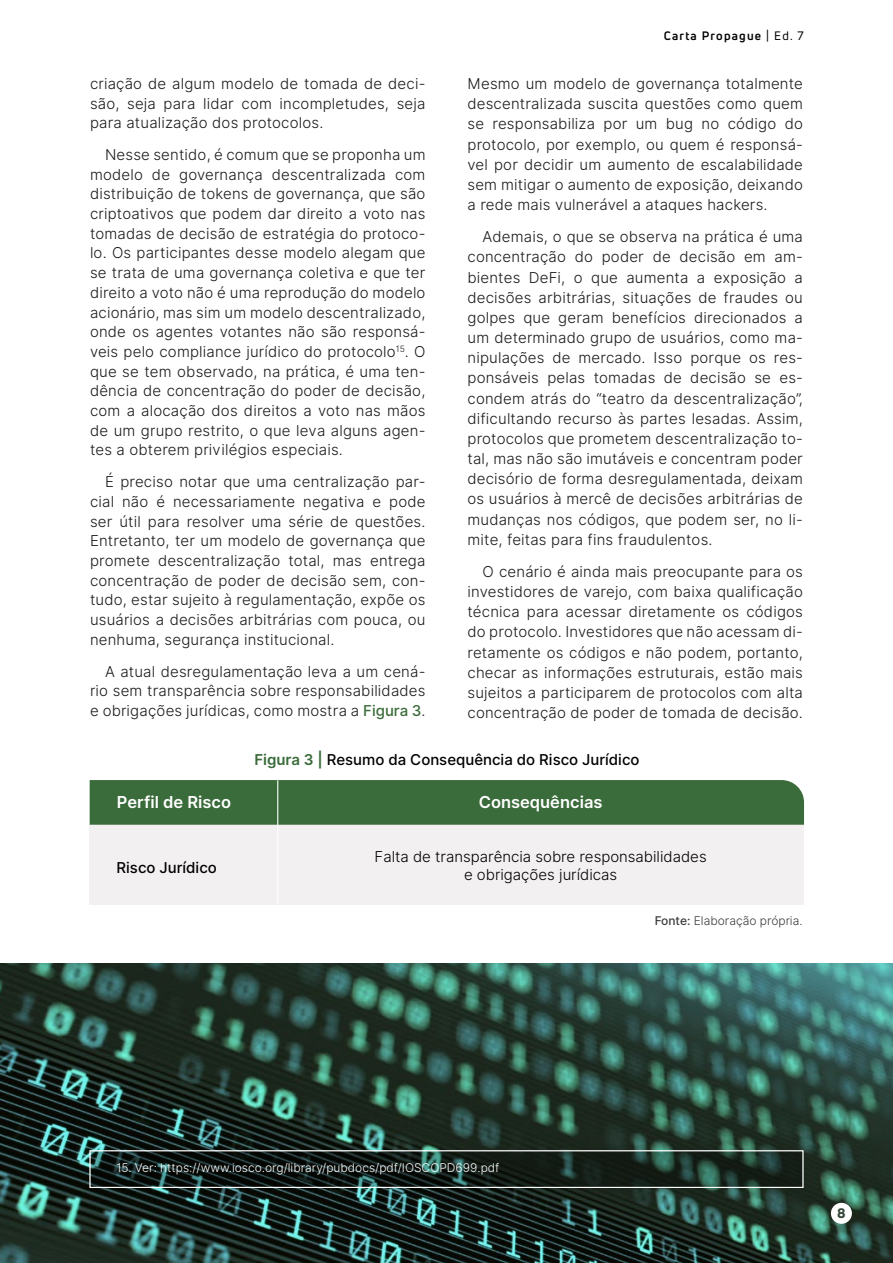
<style>
.page{position:relative;width:893px;height:1263px;background:#fff}
.page>*{position:absolute;margin:0;border:0;box-sizing:border-box;transform-origin:0 0}
.Heading_1{font:600 16.5px "Inter";color:#fff}
.t1{font:15px/20.1px "Inter Light BETA";letter-spacing:.01em;color:#1a1a1a;text-align:justify}
.Heading_1-2{font:15px/18px "Inter Light BETA";color:#000;text-align:center}
.Heading_1-3{font:500 15px "Inter";color:#000}
.t2{font:800 13.5px "Uni Neue";color:#38493c}
.t3{font:12px "Inter Light BETA";color:#fff}
.t4{font:12px "Inter Light BETA";color:#3a3b3b}
.t5{font:700 12px "Uni Neue";letter-spacing:.1em;color:#000}
.s1{font-weight:400}
.s2{font-family:"Inter";font-weight:500;color:#3a6b3a}
.s3{font-weight:600;color:#3a6b3a}
.s4{font-family:"Inter";font-weight:500}
</style>
<div class="page">
<img style="left:0;top:963px;width:893px;height:300px">
<svg style="left:91px;top:1152px;width:710px;height:34px;background:#15231e"></svg>
<div style="left:90px;top:825px;width:714px;height:80px;background:#f3f0f1"></div>
<div style="left:90px;top:780px;width:714px;height:45px;background:#3a6b3a"></div>
<hr style="left:277px;top:781px;width:1px;height:123px;background:#fff">
<div style="left:89px;top:1150px;width:714px;height:38px;border:1px solid #fff"></div>
<div style="left:831px;top:1203px;width:21px;height:21px;background:#fff;border-radius:50%"></div>
<p class="t5" style="left:664px;top:28px;width:141px">Carta Propague <span class="s1">| Ed. 7</span></p>
<p class="t1" style="left:90px;top:74px;width:337px;line-height:19.6px">criação de algum modelo de tomada de deci&shy;são, seja para lidar com incompletudes, seja para atualização dos protocolos.</p>
<p class="t1" style="left:90px;top:145px;width:337px;line-height:19.6px;text-indent:15px">Nesse sentido, é comum que se proponha um modelo de governança descentralizada com distribuição de tokens de governança, que são criptoativos que podem dar direito a voto nas tomadas de decisão de estratégia do protoco&shy;lo. Os participantes desse modelo alegam que se trata de uma governança coletiva e que ter direito a voto não é uma reprodução do modelo acionário, mas sim um modelo descentralizado, onde os agentes votantes não são responsá&shy;veis pelo compliance jurídico do protocolo<sup>15</sup>. O que se tem observado, na prática, é uma ten&shy;dência de concentração do poder de decisão, com a alocação dos direitos a voto nas mãos de um grupo restrito, o que leva alguns agen&shy;tes a obterem privilégios especiais.</p>
<p class="t1" style="left:90px;top:472px;width:337px;line-height:19.6px;text-indent:15px">É preciso notar que uma centralização par&shy;cial não é necessariamente negativa e pode ser útil para resolver uma série de questões.<br>Entretanto, ter um modelo de governança que promete descentralização total, mas entrega concentração de poder de decisão sem, con&shy;tudo, estar sujeito à regulamentação, expõe os usuários a decisões arbitrárias com pouca, ou nenhuma, segurança institucional.</p>
<p class="t1" style="left:90px;top:661px;width:337px;line-height:19.6px;text-indent:15px">A atual desregulamentação leva a um cená&shy;rio sem transparência sobre responsabilidades e obrigações jurídicas, como mostra a <span class="s2">Figura 3</span>.</p>
<p class="t1" style="left:467px;top:74px;width:337px">Mesmo um modelo de governança totalmente descentralizada suscita questões como quem se responsabiliza por um bug no código do protocolo, por exemplo, ou quem é responsá&shy;vel por decidir um aumento de escalabilidade sem mitigar o aumento de exposição, deixando a rede mais vulnerável a ataques hackers.</p>
<p class="t1" style="left:467px;top:227px;width:337px;text-indent:15px">Ademais, o que se observa na prática é uma concentração do poder de decisão em am&shy;bientes DeFi, o que aumenta a exposição a decisões arbitrárias, situações de fraudes ou golpes que geram benefícios direcionados a um determinado grupo de usuários, como ma&shy;nipulações de mercado. Isso porque os res&shy;ponsáveis pelas tomadas de decisão se es&shy;condem atrás do “teatro da descentralização”, dificultando recurso às partes lesadas. Assim, protocolos que prometem descentralização to&shy;tal, mas não são imutáveis e concentram poder decisório de forma desregulamentada, deixam os usuários à mercê de decisões arbitrárias de mudanças nos códigos, que podem ser, no li&shy;mite, feitas para fins fraudulentos.</p>
<p class="t1" style="left:467px;top:562px;width:337px;text-indent:15px">O cenário é ainda mais preocupante para os investidores de varejo, com baixa qualificação técnica para acessar diretamente os códigos do protocolo. Investidores que não acessam di&shy;retamente os códigos e não podem, portanto, checar as informações estruturais, estão mais sujeitos a participarem de protocolos com alta concentração de poder de tomada de decisão.</p>
<p class="Heading_1-3" style="left:254px;top:748px;width:387px"><span class="s3">Figura 3 |</span> Resumo da Consequência do Risco Jurídico</p>
<p class="Heading_1" style="left:117px;top:790px;width:116px">Perfil de Risco</p>
<p class="Heading_1" style="left:479px;top:790px;width:125px">Consequências</p>
<p class="Heading_1-3" style="left:117px;top:856px;width:102px">Risco Jurídico</p>
<p class="Heading_1-2" style="left:375px;top:848px;width:334px">Falta de transparência sobre responsabilidades e obrigações jurídicas</p>
<p class="t4" style="left:655px;top:912px;width:149px"><span class="s4">Fonte:</span> Elaboração própria.</p>
<p class="t3" style="left:116px;top:1159px;width:384px">15. Ver: https://www.iosco.org/library/pubdocs/pdf/IOSCOPD699.pdf</p>
<p class="t2" style="left:837px;top:1204px;width:10px">8</p>
</div>
